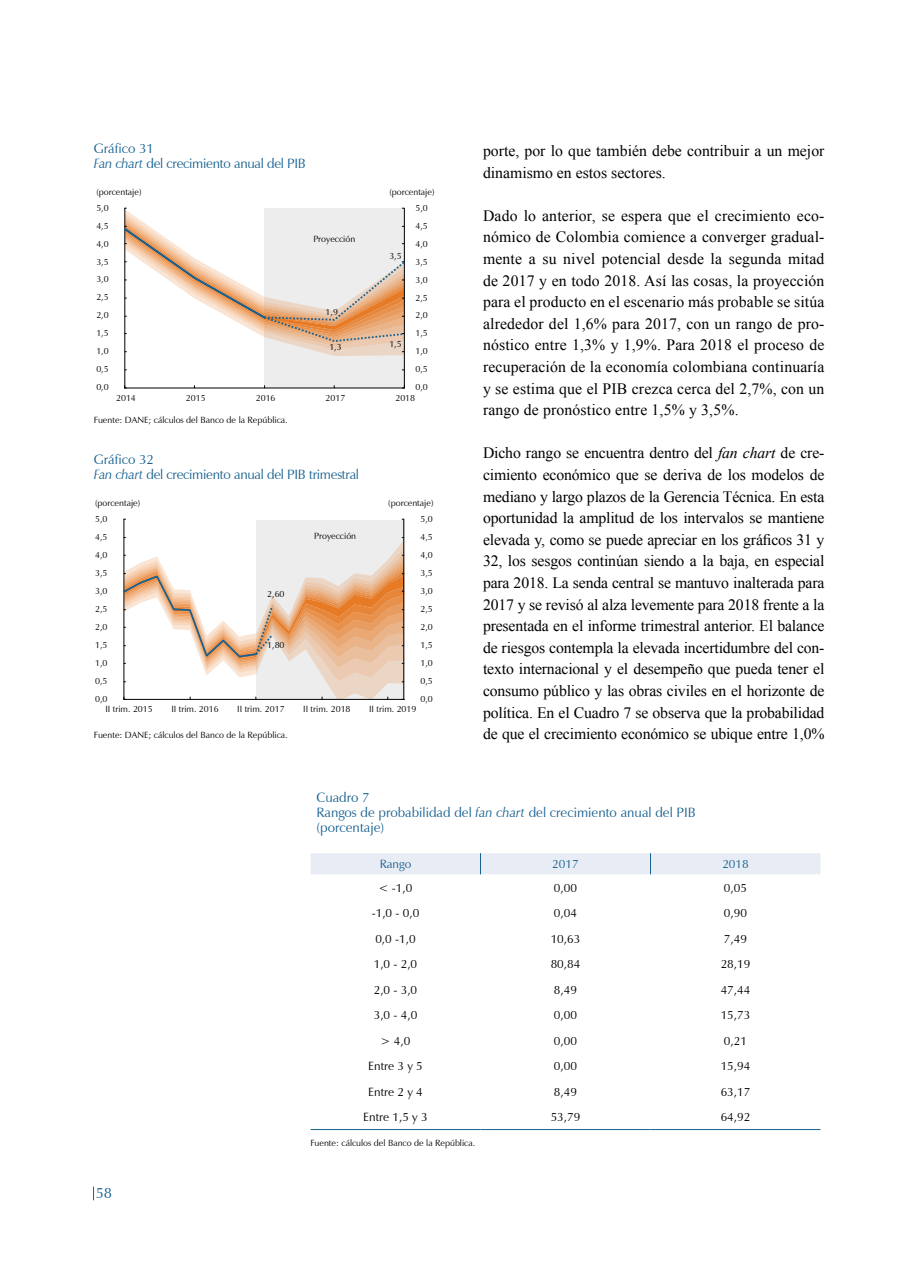
<style>
.page{position:relative;width:918px;height:1276px;background:#fff}
.page>*{position:absolute;margin:0;border:0;box-sizing:border-box;transform-origin:0 0}
.t1{font:15.75px/21.6px "Times New Roman";color:#000;text-align:justify}
.t2{font:15px "Zapf Humanist 601 BT";color:#186190}
.t3{font:13.5px/15px "Zapf Humanist 601 BT";letter-spacing:-.02em;color:#186190}
.t4{font:13.5px/15px "Zapf Humanist 601 BT";color:#186190}
.t5{font:12px "Zapf Humanist 601 BT";color:#000}
.t6{font:12px "Zapf Humanist 601 BT";color:#186190}
.t7{font:9px "Zapf Humanist 601 BT";color:#000}
.s1{font-style:italic}
</style>
<div class="page">
<svg style="left:93px;top:1186px;width:1px;height:14px"></svg>
<div style="left:310px;top:853px;width:511px;height:21px;background:#e8ecf4"></div>
<hr style="left:310px;top:1129px;width:171px;height:1px;background:#186190">
<hr style="left:481px;top:1129px;width:170px;height:1px;background:#186190">
<hr style="left:651px;top:1129px;width:170px;height:1px;background:#186190">
<div style="left:264px;top:208px;width:140px;height:179px;background:#ededed"></div>
<hr style="left:125px;top:208px;width:1px;height:180px;background:#000">
<hr style="left:404px;top:208px;width:1px;height:180px;background:#000">
<hr style="left:125px;top:388px;width:279px;height:1px;background:#000">
<svg style="left:124px;top:208px;width:281px;height:148px"></svg>
<div style="left:256px;top:520px;width:148px;height:179px;background:#ededed"></div>
<hr style="left:124px;top:519px;width:1px;height:180px;background:#000">
<hr style="left:403px;top:519px;width:1px;height:180px;background:#000">
<svg style="left:123px;top:537px;width:281px;height:163px"></svg>
<p class="t3" style="left:94px;top:141px;width:213px">Gráfico 31<br><span class="s1">Fan chart</span> del crecimiento anual del PIB</p>
<p class="t7" style="left:96px;top:186px;width:47px">(porcentaje)</p>
<p class="t7" style="left:389px;top:186px;width:47px">(porcentaje)</p>
<p class="t7" style="left:96px;top:202px;width:14px">5,0</p>
<p class="t7" style="left:415px;top:203px;width:14px">5,0</p>
<p class="t7" style="left:96px;top:220px;width:14px">4,5</p>
<p class="t7" style="left:415px;top:221px;width:14px">4,5</p>
<p class="t7" style="left:96px;top:238px;width:14px">4,0</p>
<p class="t7" style="left:313px;top:233px;width:43px">Proyección</p>
<p class="t7" style="left:415px;top:238px;width:14px">4,0</p>
<p class="t7" style="left:96px;top:256px;width:14px">3,5</p>
<p class="t7" style="left:389px;top:250px;width:14px">3,5</p>
<p class="t7" style="left:415px;top:256px;width:14px">3,5</p>
<p class="t7" style="left:96px;top:274px;width:14px">3,0</p>
<p class="t7" style="left:415px;top:274px;width:14px">3,0</p>
<p class="t7" style="left:96px;top:292px;width:14px">2,5</p>
<p class="t7" style="left:415px;top:292px;width:14px">2,5</p>
<p class="t7" style="left:96px;top:310px;width:14px">2,0</p>
<p class="t7" style="left:326px;top:306px;width:14px">1,9</p>
<p class="t7" style="left:415px;top:310px;width:14px">2,0</p>
<p class="t7" style="left:96px;top:328px;width:14px">1,5</p>
<p class="t7" style="left:415px;top:327px;width:14px">1,5</p>
<p class="t7" style="left:96px;top:346px;width:14px">1,0</p>
<p class="t7" style="left:329px;top:341px;width:14px">1,3</p>
<p class="t7" style="left:389px;top:339px;width:14px">1,5</p>
<p class="t7" style="left:415px;top:345px;width:14px">1,0</p>
<p class="t7" style="left:96px;top:364px;width:14px">0,5</p>
<p class="t7" style="left:415px;top:363px;width:14px">0,5</p>
<p class="t7" style="left:96px;top:381px;width:14px">0,0</p>
<p class="t7" style="left:415px;top:381px;width:14px">0,0</p>
<p class="t7" style="left:116px;top:392px;width:21px">2014</p>
<p class="t7" style="left:186px;top:392px;width:21px">2015</p>
<p class="t7" style="left:256px;top:392px;width:21px">2016</p>
<p class="t7" style="left:326px;top:392px;width:21px">2017</p>
<p class="t7" style="left:395px;top:392px;width:21px">2018</p>
<p class="t7" style="left:94px;top:415px;width:195px">Fuente: DANE; cálculos del Banco de la República.</p>
<p class="t3" style="left:94px;top:451px;width:267px">Gráfico 32<br><span class="s1">Fan chart</span> del crecimiento anual del PIB trimestral</p>
<p class="t7" style="left:95px;top:497px;width:47px">(porcentaje)</p>
<p class="t7" style="left:388px;top:497px;width:47px">(porcentaje)</p>
<p class="t7" style="left:95px;top:513px;width:14px">5,0</p>
<p class="t7" style="left:421px;top:513px;width:14px">5,0</p>
<p class="t7" style="left:95px;top:531px;width:14px">4,5</p>
<p class="t7" style="left:314px;top:530px;width:43px">Proyección</p>
<p class="t7" style="left:421px;top:531px;width:14px">4,5</p>
<p class="t7" style="left:95px;top:549px;width:14px">4,0</p>
<p class="t7" style="left:421px;top:549px;width:14px">4,0</p>
<p class="t7" style="left:95px;top:567px;width:14px">3,5</p>
<p class="t7" style="left:421px;top:567px;width:14px">3,5</p>
<p class="t7" style="left:95px;top:585px;width:14px">3,0</p>
<p class="t7" style="left:267px;top:589px;width:19px">2,60</p>
<p class="t7" style="left:421px;top:585px;width:14px">3,0</p>
<p class="t7" style="left:95px;top:603px;width:14px">2,5</p>
<p class="t7" style="left:421px;top:603px;width:14px">2,5</p>
<p class="t7" style="left:95px;top:621px;width:14px">2,0</p>
<p class="t7" style="left:421px;top:621px;width:14px">2,0</p>
<p class="t7" style="left:95px;top:639px;width:14px">1,5</p>
<p class="t7" style="left:267px;top:639px;width:19px">1,80</p>
<p class="t7" style="left:421px;top:639px;width:14px">1,5</p>
<p class="t7" style="left:95px;top:657px;width:14px">1,0</p>
<p class="t7" style="left:421px;top:657px;width:14px">1,0</p>
<p class="t7" style="left:95px;top:675px;width:14px">0,5</p>
<p class="t7" style="left:421px;top:675px;width:14px">0,5</p>
<p class="t7" style="left:95px;top:693px;width:14px">0,0</p>
<p class="t7" style="left:421px;top:693px;width:14px">0,0</p>
<p class="t7" style="left:105px;top:703px;width:49px">II trim. 2015</p>
<p class="t7" style="left:171px;top:703px;width:49px">II trim. 2016</p>
<p class="t7" style="left:237px;top:703px;width:49px">II trim. 2017</p>
<p class="t7" style="left:303px;top:703px;width:49px">II trim. 2018</p>
<p class="t7" style="left:369px;top:703px;width:49px">II trim. 2019</p>
<p class="t7" style="left:94px;top:729px;width:195px">Fuente: DANE; cálculos del Banco de la República.</p>
<p class="t1" style="left:483px;top:140px;width:343px">porte, por lo que también debe contribuir a un mejor dinamismo en estos sectores.</p>
<p class="t1" style="left:483px;top:204px;width:343px">Dado lo anterior, se espera que el crecimiento eco&shy;nómico de Colombia comience a converger gradual&shy;mente a su nivel potencial desde la segunda mitad de 2017 y en todo 2018. Así las cosas, la proyección para el producto en el escenario más probable se sitúa alrededor del 1,6% para 2017, con un rango de pro&shy;nóstico entre 1,3% y 1,9%. Para 2018 el proceso de recuperación de la economía colombiana continuaría y se estima que el PIB crezca cerca del 2,7%, con un rango de pronóstico entre 1,5% y 3,5%.</p>
<p class="t1" style="left:483px;top:442px;width:343px">Dicho rango se encuentra dentro del <span class="s1">fan chart</span> de cre&shy;cimiento económico que se deriva de los modelos de mediano y largo plazos de la Gerencia Técnica. En esta oportunidad la amplitud de los intervalos se mantiene elevada y, como se puede apreciar en los gráficos 31 y 32, los sesgos continúan siendo a la baja, en especial para 2018. La senda central se mantuvo inalterada para 2017 y se revisó al alza levemente para 2018 frente a la presentada en el informe trimestral anterior. El balance de riesgos contempla la elevada incertidumbre del con&shy;texto internacional y el desempeño que pueda tener el consumo público y las obras civiles en el horizonte de política. En el Cuadro 7 se observa que la probabilidad de que el crecimiento económico se ubique entre 1,0%</p>
<p class="t2" style="left:96px;top:1184px;width:18px">58</p>
<p class="t4" style="left:316px;top:790px;width:381px">Cuadro 7<br>Rangos de probabilidad del <span class="s1">fan chart</span> del crecimiento anual del PIB (porcentaje)</p>
<p class="t6" style="left:380px;top:857px;width:33px">Rango</p>
<p class="t6" style="left:552px;top:857px;width:28px">2017</p>
<p class="t6" style="left:722px;top:857px;width:28px">2018</p>
<p class="t5" style="left:379px;top:880px;width:35px">&lt; -1,0</p>
<p class="t5" style="left:554px;top:880px;width:25px">0,00</p>
<p class="t5" style="left:724px;top:880px;width:25px">0,05</p>
<p class="t5" style="left:372px;top:905px;width:49px">-1,0 - 0,0</p>
<p class="t5" style="left:554px;top:905px;width:25px">0,04</p>
<p class="t5" style="left:724px;top:905px;width:25px">0,90</p>
<p class="t5" style="left:375px;top:931px;width:42px">0,0 -1,0</p>
<p class="t5" style="left:551px;top:931px;width:31px">10,63</p>
<p class="t5" style="left:724px;top:931px;width:25px">7,49</p>
<p class="t5" style="left:374px;top:956px;width:45px">1,0 - 2,0</p>
<p class="t5" style="left:551px;top:956px;width:31px">80,84</p>
<p class="t5" style="left:721px;top:956px;width:31px">28,19</p>
<p class="t5" style="left:374px;top:982px;width:45px">2,0 - 3,0</p>
<p class="t5" style="left:554px;top:982px;width:25px">8,49</p>
<p class="t5" style="left:721px;top:982px;width:31px">47,44</p>
<p class="t5" style="left:374px;top:1007px;width:45px">3,0 - 4,0</p>
<p class="t5" style="left:554px;top:1007px;width:25px">0,00</p>
<p class="t5" style="left:721px;top:1007px;width:31px">15,73</p>
<p class="t5" style="left:381px;top:1033px;width:31px">&gt; 4,0</p>
<p class="t5" style="left:554px;top:1033px;width:25px">0,00</p>
<p class="t5" style="left:724px;top:1033px;width:25px">0,21</p>
<p class="t5" style="left:368px;top:1058px;width:56px">Entre 3 y 5</p>
<p class="t5" style="left:554px;top:1058px;width:25px">0,00</p>
<p class="t5" style="left:721px;top:1058px;width:31px">15,94</p>
<p class="t5" style="left:368px;top:1084px;width:56px">Entre 2 y 4</p>
<p class="t5" style="left:554px;top:1084px;width:25px">8,49</p>
<p class="t5" style="left:721px;top:1084px;width:31px">63,17</p>
<p class="t5" style="left:363px;top:1109px;width:66px">Entre 1,5 y 3</p>
<p class="t5" style="left:551px;top:1109px;width:31px">53,79</p>
<p class="t5" style="left:721px;top:1109px;width:31px">64,92</p>
<p class="t7" style="left:310px;top:1137px;width:166px">Fuente: cálculos del Banco de la República.</p>
</div>
